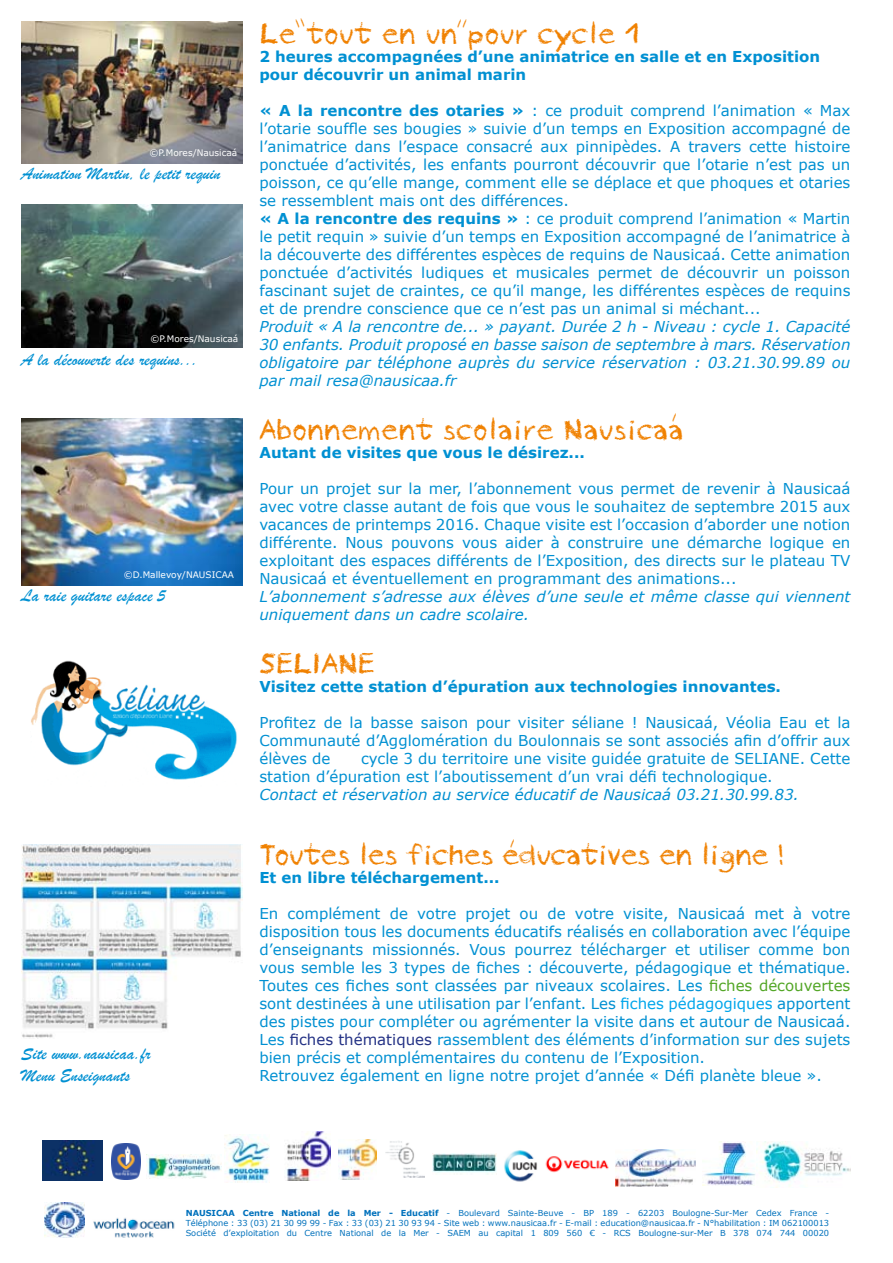
<style>
.page{position:relative;width:893px;height:1263px;background:#fff}
.page>*{position:absolute;margin:0;border:0;box-sizing:border-box;transform-origin:0 0}
.t1{font:30px "pastel";color:#f08100}
.t2{font:30px "pastel";letter-spacing:-.025em;color:#f08100}
.t3{font:18px/21.6px "Brush Script";color:#0090d2}
.t4{font:15px/18px "Verdana";color:#0090d2}
.t5{font:italic 15px/18px "Verdana";color:#0090d2;text-align:justify}
.t6{font:700 15px/18px "Verdana";color:#0090d2}
.t7{font:9px "Verdana";color:#fff}
.t8{font:8.25px/9.9px "Verdana";color:#0071bc;text-align:justify}
.s1{font-weight:700}
.s2{color:#52a625}
.s3{color:#00a6eb}
.s4{color:#243285}
</style>
<div class="page">
<img style="left:31px;top:660px;width:206px;height:120px">
<img style="left:21px;top:844px;width:221px;height:195px">
<img style="left:45px;top:1202px;width:39px;height:36px">
<img style="left:93px;top:1217px;width:82px;height:21px">
<img style="left:385px;top:1141px;width:39px;height:37px">
<img style="left:338px;top:1139px;width:38px;height:40px">
<img style="left:615px;top:1150px;width:80px;height:36px">
<img style="left:147px;top:1154px;width:75px;height:24px">
<img style="left:111px;top:1143px;width:29px;height:36px">
<img style="left:225px;top:1134px;width:44px;height:48px">
<img style="left:433px;top:1153px;width:63px;height:22px">
<img style="left:545px;top:1156px;width:64px;height:17px">
<img style="left:43px;top:1141px;width:60px;height:40px">
<img style="left:504px;top:1150px;width:33px;height:32px">
<img style="left:286px;top:1131px;width:44px;height:49px">
<img style="left:702px;top:1141px;width:148px;height:45px">
<img style="left:21px;top:419px;width:221px;height:166px">
<img style="left:21px;top:21px;width:221px;height:142px">
<img style="left:21px;top:204px;width:221px;height:143px">
<p class="t7" style="left:149px;top:147px;width:89px">©P.Mores/Nausicaá</p>
<p class="t3" style="left:21px;top:163px;width:201px">Animation Martin, le petit requin</p>
<p class="t7" style="left:150px;top:333px;width:89px">©P.Mores/Nausicaá</p>
<p class="t3" style="left:21px;top:349px;width:178px">A la découverte des requins...</p>
<p class="t7" style="left:124px;top:569px;width:112px">©D.Mallevoy/NAUSICAA</p>
<p class="t3" style="left:21px;top:585px;width:146px">La raie guitare espace 5</p>
<p class="t3" style="left:21px;top:1043px;width:131px">Site www.nausicaa.fr<br>Menu Enseignants</p>
<h1 class="t1" style="left:259px;top:20px;width:382px">Le tout en un pour cycle 1</h1>
<p class="t6" style="left:259px;top:47px;width:562px">2 heures accompagnées d’une animatrice en salle et en Exposition pour découvrir un animal marin</p>
<p class="t4" style="left:259px;top:102px;width:593px"><span class="s1">« A la rencontre des otaries »</span> : ce produit comprend l’animation « Max l’otarie souffle ses bougies » suivie d’un temps en Exposition accompagné de l’animatrice dans l’espace consacré aux pinnipèdes. A travers cette histoire ponctuée d’activités, les enfants pourront découvrir que l’otarie n’est pas un poisson, ce qu’elle mange, comment elle se déplace et que phoques et otaries se ressemblent mais ont des différences.<br><span class="s1">« A la rencontre des requins »</span> : ce produit comprend l’animation « Martin le petit requin » suivie d’un temps en Exposition accompagné de l’animatrice à la découverte des différentes espèces de requins de Nausicaá. Cette animation ponctuée d’activités ludiques et musicales permet de découvrir un poisson fascinant sujet de craintes, ce qu’il mange, les différentes espèces de requins et de prendre conscience que ce n’est pas un animal si méchant...</p>
<p class="t5" style="left:259px;top:318px;width:593px">Produit « A la rencontre de... » payant. Durée 2 h - Niveau : cycle 1. Capacité 30 enfants. Produit proposé en basse saison de septembre à mars. Réservation obligatoire par téléphone auprès du service réservation : 03.21.30.99.89 ou par mail resa@nausicaa.fr</p>
<h1 class="t1" style="left:259px;top:416px;width:426px">Abonnement scolaire Nausicaa</h1>
<p class="t6" style="left:259px;top:443px;width:327px">Autant de visites que vous le désirez...</p>
<p class="t4" style="left:259px;top:480px;width:593px;text-align:justify">Pour un projet sur la mer, l’abonnement vous permet de revenir à Nausicaá avec votre classe autant de fois que vous le souhaitez de septembre 2015 aux vacances de printemps 2016. Chaque visite est l’occasion d’aborder une notion différente. Nous pouvons vous aider à construire une démarche logique en exploitant des espaces différents de l’Exposition, des directs sur le plateau TV Nausicaá et éventuellement en programmant des animations...</p>
<p class="t5" style="left:259px;top:588px;width:593px">L’abonnement s’adresse aux élèves d’une seule et même classe qui viennent uniquement dans un cadre scolaire.</p>
<h1 class="t1" style="left:259px;top:650px;width:117px">SELIANE</h1>
<p class="t6" style="left:259px;top:677px;width:523px">Visitez cette station d’épuration aux technologies innovantes.</p>
<p class="t4" style="left:259px;top:714px;width:593px;text-align:justify">Profitez de la basse saison pour visiter séliane ! Nausicaá, Véolia Eau et la Communauté d’Agglomération du Boulonnais se sont associés afin d’offrir aux élèves de</p>
<p class="t4" style="left:259px;top:750px;width:593px;text-indent:102px">cycle 3 du territoire une visite guidée gratuite de SELIANE. Cette station d’épuration est l’aboutissement d’un vrai défi technologique.</p>
<p class="t5" style="left:259px;top:786px;width:541px">Contact et réservation au service éducatif de Nausicaá 03.21.30.99.83.</p>
<h1 class="t2" style="left:259px;top:840px;width:526px">Toutes les fiches educatives en ligne !</h1>
<p class="t6" style="left:259px;top:868px;width:242px">Et en libre téléchargement...</p>
<p class="t4" style="left:259px;top:904px;width:593px">En complément de votre projet ou de votre visite, Nausicaá met à votre disposition tous les documents éducatifs réalisés en collaboration avec l’équipe d’enseignants missionnés. Vous pourrez télécharger et utiliser comme bon vous semble les 3 types de fiches : découverte, pédagogique et thématique.<br>Toutes ces fiches sont classées par niveaux scolaires. Les <span class="s2">fiches découvertes </span>sont destinées à une utilisation par l’enfant. Les <span class="s3">fiches pédagogiques</span> apportent des pistes pour compléter ou agrémenter la visite dans et autour de Nausicaá.<br>Les <span class="s4">fiches thématiques</span> rassemblent des éléments d’information sur des sujets bien précis et complémentaires du contenu de l’Exposition.<br>Retrouvez également en ligne notre projet d’année « Défi planète bleue ».</p>
<p class="t8" style="left:186px;top:1208px;width:645px"><span class="s1">NAUSICAA Centre National de la Mer - Educatif</span> - Boulevard Sainte-Beuve - BP 189 - 62203 Boulogne-Sur-Mer Cedex France - Téléphone : 33 (03) 21 30 99 99 - Fax : 33 (03) 21 30 93 94 - Site web : www.nausicaa.fr - E-mail : education@nausicaa.fr - N°habilitation : IM 062100013<br>Société d’exploitation du Centre National de la Mer - SAEM au capital 1 809 560 € - RCS Boulogne-sur-Mer B 378 074 744 00020</p>
</div>
